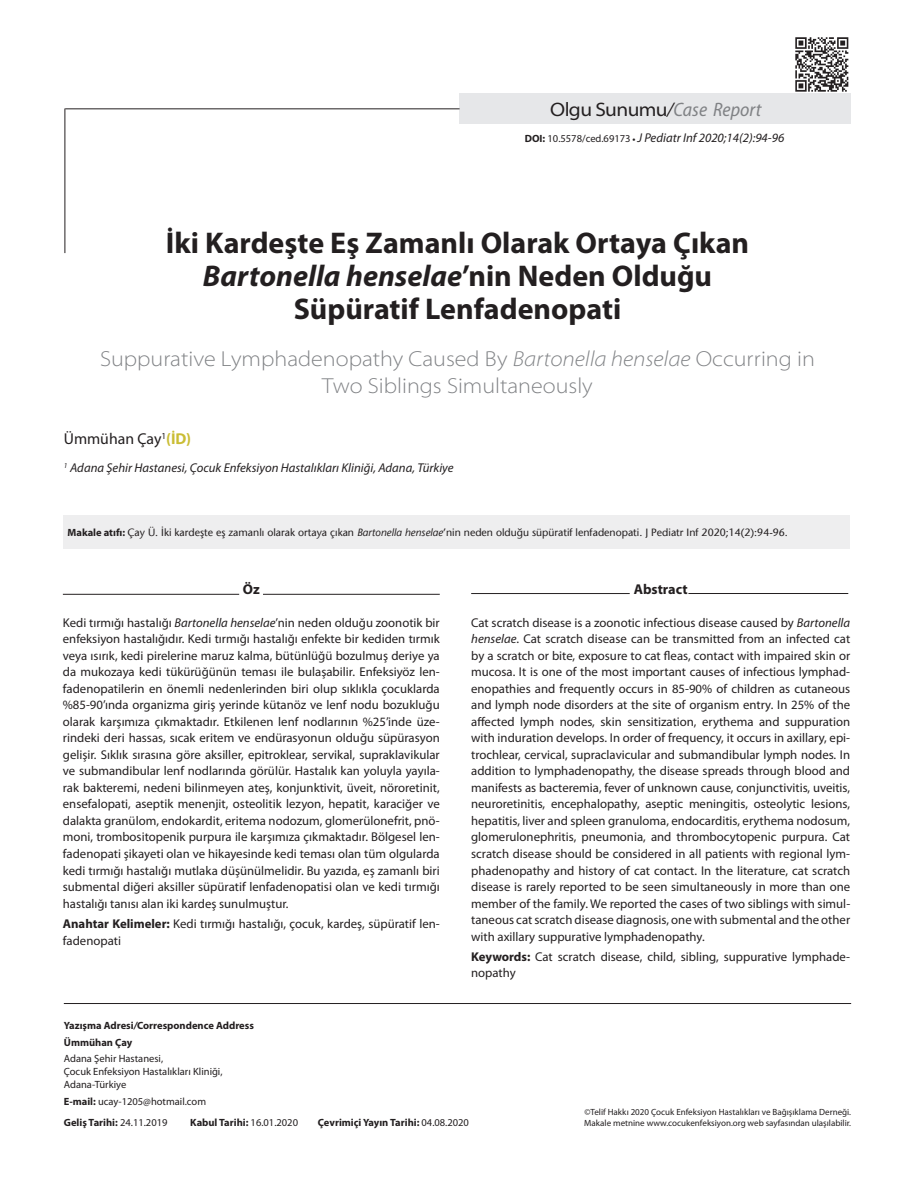
<style>
.page{position:relative;width:915px;height:1191px;background:#fff}
.page>*{position:absolute;margin:0;border:0;box-sizing:border-box;transform-origin:0 0}
.t1{font:700 30px/33px "Myriad Pro";color:#231f20;text-align:center}
.t2{font:300 semi-expanded 21.75px/27px "Myriad Pro";color:#808285;text-align:center}
.t3{font:semi-expanded 19.5px "Myriad Pro";letter-spacing:-.03em;color:#231f20}
.t4{font:15.75px "Myriad Pro";color:#231f20}
.t5{font:700 14.25px "Myriad Pro";color:#231f20}
.t6{font:12.75px/16.5px "Myriad Pro";color:#231f20;text-align:justify}
.t7{font:italic 12.75px "Myriad Pro";color:#231f20}
.t8{font:500 10.5px "Stone Sans Std";color:#231f20}
.t9{font:700 10.5px/16.8px "Myriad Pro";color:#231f20}
.t10{font:10.5px/12.6px "Myriad Pro";color:#231f20}
.t11{font:9px/10.8px "Myriad Pro";color:#231f20}
.s1{font-style:italic;font-stretch:normal}
.s2{font-style:italic;font-stretch:semi-condensed;color:#808285}
.s3{font-weight:700;font-style:normal;font-size:10.5px}
.s4{font-style:normal;font-size:10.5px}
.s5{font-weight:700;font-style:normal;font-size:9px}
.s6{font-style:italic}
.s7{font-weight:700;color:#cabd34}
.s8{font-family:"Myriad Pro";font-weight:700}
.s9{font-weight:700}
.s10{font-weight:400}
</style>
<div class="page">
<img style="left:795px;top:38px;width:53px;height:53px">
<hr style="left:64px;top:1003px;width:786px;height:1px;background:#231f20">
<div style="left:459px;top:94px;width:391px;height:30px;background:#e6e7e9"></div>
<hr style="left:64px;top:108px;width:1px;height:145px;background:#231f20">
<hr style="left:65px;top:108px;width:394px;height:1px;background:#231f20">
<hr style="left:63px;top:594px;width:176px;height:1px;background:#231f20">
<hr style="left:263px;top:594px;width:176px;height:1px;background:#231f20">
<hr style="left:471px;top:593px;width:158px;height:1px;background:#231f20">
<hr style="left:688px;top:593px;width:160px;height:1px;background:#231f20">
<div style="left:63px;top:515px;width:786px;height:34px;background:#eeeeef"></div>
<h3 class="t3" style="left:550px;top:99px;width:212px">Olgu Sunumu<span class="s1">/</span><span class="s2">Case Report</span></h3>
<p class="t7" style="left:524px;top:131px;width:261px"><span class="s3">DOI:</span> <span class="s4">10.5578/ced.69173</span> <span class="s5">•</span> J Pediatr Inf 2020;14(2):94-96</p>
<h1 class="t1" style="left:166px;top:226px;width:584px">İki Kardeşte Eş Zamanlı Olarak Ortaya Çıkan<br><span class="s6">Bartonella henselae</span>’nin Neden Olduğu<br>Süpüratif Lenfadenopati</h1>
<h2 class="t2" style="left:100px;top:346px;width:716px">Suppurative Lymphadenopathy Caused By <span class="s6">Bartonella henselae</span> Occurring in<br>Two Siblings Simultaneously</h2>
<p class="t4" style="left:64px;top:430px;width:129px">Ümmühan Çay<sup>1</sup><span class="s7">(İD)</span></p>
<p class="t7" style="left:64px;top:461px;width:391px"><sup>1</sup> Adana Şehir Hastanesi, Çocuk Enfeksiyon Hastalıkları Kliniği, Adana, Türkiye</p>
<p class="t8" style="left:68px;top:526px;width:721px"><span class="s8">Makale atıfı:</span> Çay Ü. İki kardeşte eş zamanlı olarak ortaya çıkan <span class="s6">Bartonella henselae</span>’nin neden olduğu süpüratif lenfadenopati. J Pediatr Inf 2020;14(2):94-96.</p>
<p class="t5" style="left:243px;top:581px;width:18px">Öz</p>
<p class="t6" style="left:63px;top:614px;width:378px">Kedi tırmığı hastalığı <span class="s6">Bartonella henselae</span>’nin neden olduğu zoonotik bir enfeksiyon hastalığıdır. Kedi tırmığı hastalığı enfekte bir kediden tırmık veya ısırık, kedi pirelerine maruz kalma, bütünlüğü bozulmuş deriye ya da mukozaya kedi tükürüğünün teması ile bulaşabilir. Enfeksiyöz len&shy;fadenopatilerin en önemli nedenlerinden biri olup sıklıkla çocuklarda %85-90’ında organizma giriş yerinde kütanöz ve lenf nodu bozukluğu olarak karşımıza çıkmaktadır. Etkilenen lenf nodlarının %25’inde üze&shy;rindeki deri hassas, sıcak eritem ve endürasyonun olduğu süpürasyon gelişir. Sıklık sırasına göre aksiller, epitroklear, servikal, supraklavikular ve submandibular lenf nodlarında görülür. Hastalık kan yoluyla yayıla&shy;rak bakteremi, nedeni bilinmeyen ateş, konjunktivit, üveit, nöroretinit, ensefalopati, aseptik menenjit, osteolitik lezyon, hepatit, karaciğer ve dalakta granülom, endokardit, eritema nodozum, glomerülonefrit, pnö&shy;moni, trombositopenik purpura ile karşımıza çıkmaktadır. Bölgesel len&shy;fadenopati şikayeti olan ve hikayesinde kedi teması olan tüm olgularda kedi tırmığı hastalığı mutlaka düşünülmelidir. Bu yazıda, eş zamanlı biri submental diğeri aksiller süpüratif lenfadenopatisi olan ve kedi tırmığı hastalığı tanısı alan iki kardeş sunulmuştur.</p>
<p class="t6" style="left:63px;top:916px;width:378px"><span class="s9">Anahtar Kelimeler:</span> Kedi tırmığı hastalığı, çocuk, kardeş, süpüratif len&shy;fadenopati</p>
<p class="t9" style="left:64px;top:1017px;width:191px">Yazışma Adresi<span class="s6">/</span>Correspondence Address<br>Ümmühan Çay</p>
<p class="t10" style="left:64px;top:1052px;width:160px">Adana Şehir Hastanesi,<br>Çocuk Enfeksiyon Hastalıkları Kliniği,<br>Adana-Türkiye</p>
<p class="t10" style="left:64px;top:1094px;width:144px"><span class="s9">E-mail:</span> ucay-1205@hotmail.com</p>
<p class="t5" style="left:633px;top:581px;width:55px">Abstract</p>
<p class="t6" style="left:471px;top:614px;width:380px">Cat scratch disease is a zoonotic infectious disease caused by <span class="s6">Bartonella henselae</span>. Cat scratch disease can be transmitted from an infected cat by a scratch or bite, exposure to cat fleas, contact with impaired skin or mucosa. It is one of the most important causes of infectious lymphad&shy;enopathies and frequently occurs in 85-90% of children as cutaneous and lymph node disorders at the site of organism entry. In 25% of the affected lymph nodes, skin sensitization, erythema and suppuration with induration develops. In order of frequency, it occurs in axillary, epi&shy;trochlear, cervical, supraclavicular and submandibular lymph nodes. In addition to lymphadenopathy, the disease spreads through blood and manifests as bacteremia, fever of unknown cause, conjunctivitis, uveitis, neuroretinitis, encephalopathy, aseptic meningitis, osteolytic lesions, hepatitis, liver and spleen granuloma, endocarditis, erythema nodosum, glomerulonephritis, pneumonia, and thrombocytopenic purpura. Cat scratch disease should be considered in all patients with regional lym&shy;phadenopathy and history of cat contact. In the literature, cat scratch disease is rarely reported to be seen simultaneously in more than one member of the family. We reported the cases of two siblings with simul&shy;taneous cat scratch disease diagnosis, one with submental and the other with axillary suppurative lymphadenopathy.</p>
<p class="t6" style="left:471px;top:949px;width:380px;line-height:15.8px"><span class="s9">Keywords:</span> Cat scratch disease, child, sibling, suppurative lymphade&shy;nopathy</p>
<p class="t9" style="left:64px;top:1114px;width:105px">Geliş Tarihi: <span class="s10">24.11.2019</span></p>
<p class="t9" style="left:190px;top:1114px;width:109px">Kabul Tarihi: <span class="s10">16.01.2020</span></p>
<p class="t9" style="left:318px;top:1114px;width:153px">Çevrimiçi Yayın Tarihi: <span class="s10">04.08.2020</span></p>
<p class="t11" style="left:584px;top:1107px;width:268px">©Telif Hakkı 2020 Çocuk Enfeksiyon Hastalıkları ve Bağışıklama Derneği.<br>Makale metnine www.cocukenfeksiyon.org web sayfasından ulaşılabilir.</p>
</div>
